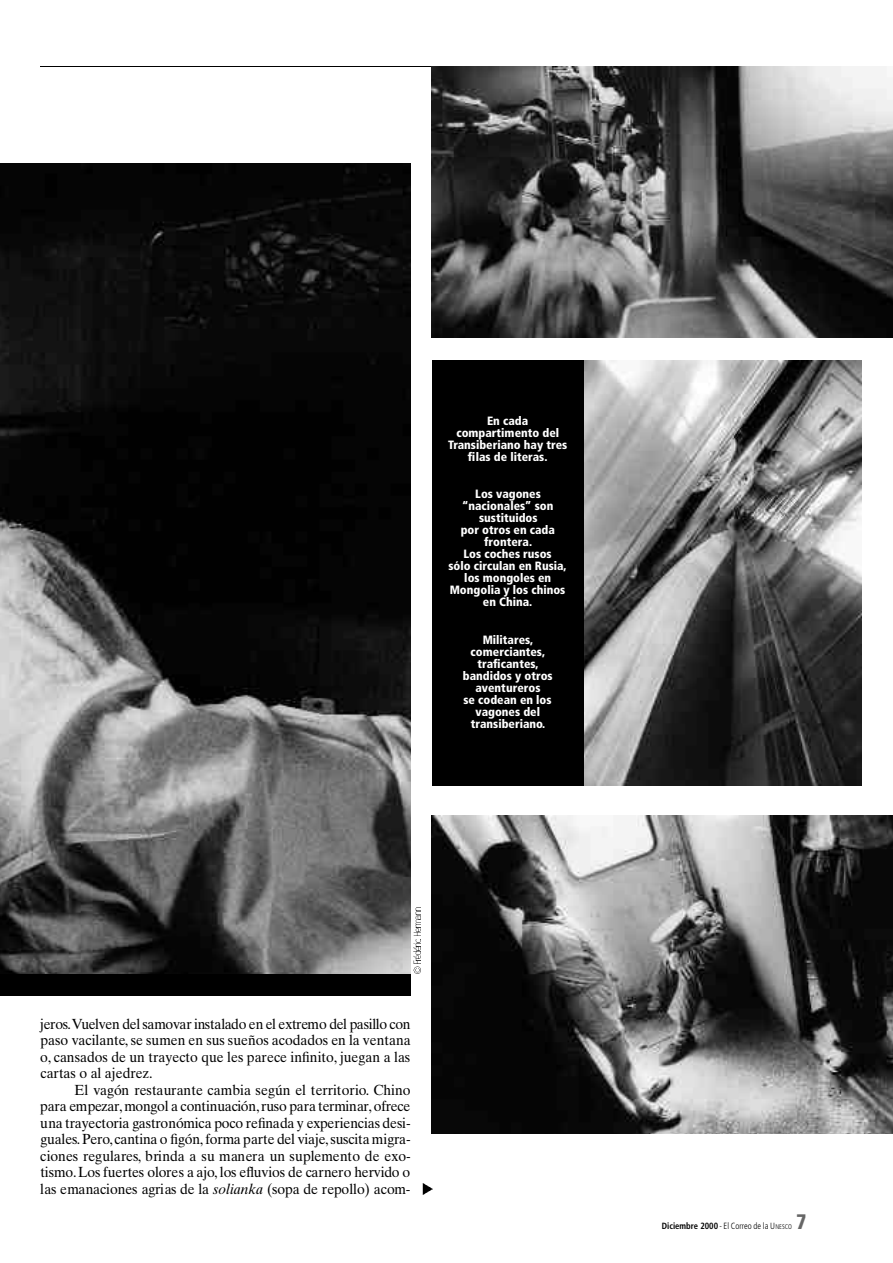
<style>
.page{position:relative;width:893px;height:1263px;background:#fff}
.page>*{position:absolute;margin:0;border:0;box-sizing:border-box;transform-origin:0 0}
.t1{font:900 condensed 21px "Frutiger";color:#666;scale:.95 1}
.t2{font:14.7px/16.5px "Times Ten";color:#000;text-align:justify;scale:.95 1}
.t3{font:900 condensed 12px/12px "Frutiger";color:#fff;text-align:center}
.t4{font:300 condensed 9px "Frutiger";color:#000;scale:.95 1}
.s1{font-style:italic}
.s2{font-weight:700}
.s3{font-size:6.75px}
</style>
<div class="page">
<hr style="left:40px;top:66px;width:766px;height:1px;background:#000">
<img style="left:422px;top:1183px;width:11px;height:11px">
<img style="left:432px;top:67px;width:460px;height:271px">
<img style="left:432px;top:815px;width:460px;height:319px">
<svg style="left:410px;top:908px;width:10px;height:66px"></svg>
<img style="left:0;top:164px;width:410px;height:810px">
<div style="left:0;top:974px;width:410px;height:22px;background:#000"></div>
<img style="left:584px;top:360px;width:277px;height:426px">
<div style="left:432px;top:360px;width:152px;height:426px;background:#000"></div>
<p class="t3" style="left:448px;top:415px;width:120px">En cada compartimento del<br>Transiberiano hay tres filas de literas.</p>
<p class="t3" style="left:448px;top:489px;width:120px">Los vagones “nacionales” son sustituidos<br>por otros en cada frontera.<br>Los coches rusos<br>sólo circulan en Rusia, los mongoles en<br>Mongolia y los chinos en China.</p>
<p class="t3" style="left:463px;top:634px;width:91px">Militares, comerciantes, traficantes, bandidos y otros aventureros<br>se codean en los vagones del transiberiano.</p>
<p class="t2" style="left:40px;top:1017px;width:391px">j e r o s.Vuelven del samovar instalado en el extremo del pasillo con paso vacilante, se sumen en sus sueños acodados en la ventana o, cansados de un trayecto que les parece infinito, juegan a las cartas o al ajedrez.</p>
<p class="t2" style="left:40px;top:1083px;width:391px;text-indent:34px">El vagón restaurante cambia según el territorio. C h i n o para empezar,mongol a continuación,ruso para terminar,o f r e c e una trayectoria gastronómica poco refinada y experiencias desi&shy;g u a l e s.P e r o,cantina o fig ó n , forma parte del viaje,suscita migra&shy;ciones regulares, brinda a su manera un suplemento de exo&shy;t i s m o.Los fuertes olores a ajo, los efluvios de carnero hervido o las emanaciones agrias de la <span class="s1">s o l i a n k a</span> (sopa de repollo) acom-</p>
<p class="t4" style="left:661px;top:1222px;width:139px"><span class="s2">Diciembre 2000</span> - El Correo de la U<span class="s3">NESCO</span></p>
<h1 class="t1" style="left:796px;top:1214px;width:12px">7</h1>
</div>
